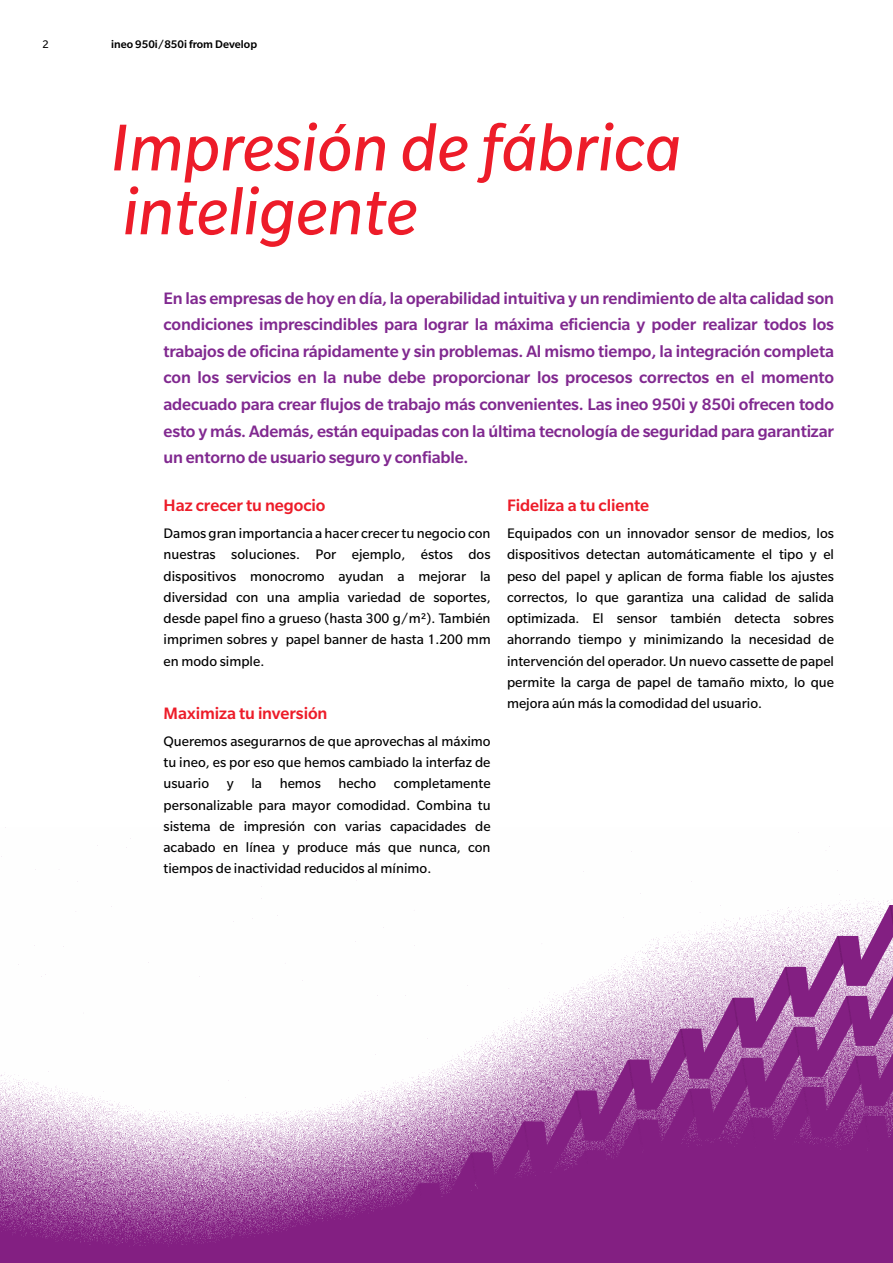
<style>
.page{position:relative;width:893px;height:1263px;background:#fff}
.page>*{position:absolute;margin:0;border:0;box-sizing:border-box;transform-origin:0 0}
.t1{font:italic 72px/63.9px "Slate Pro";color:#ed1c29}
.t2{font:500 18px/26.5px "Slate Pro";letter-spacing:-.01em;color:#812990;text-align:justify}
.t3{font:500 18px "Slate Pro";letter-spacing:-.005em;color:#ed1c29}
.t4{font:15px/21.3px "Slate Pro";color:#000;text-align:justify}
.t5{font:500 12px "Slate Pro";color:#000}
.t6{font:12px "Slate Pro";color:#000}
</style>
<div class="page">
<svg style="left:0;top:827px;width:893px;height:436px"></svg>
<p class="t6" style="left:43px;top:38px;width:8px">2</p>
<p class="t5" style="left:111px;top:38px;width:147px">ineo 950i/850i from Develop</p>
<h1 class="t1" style="left:111px;top:115px;width:571px">Impresión de fábrica inteligente</h1>
<p class="t2" style="left:164px;top:284px;width:672px">En las empresas de hoy en día, la operabilidad intuitiva y un rendimiento de alta calidad son condiciones imprescindibles para lograr la máxima eficiencia y poder realizar todos los trabajos de oficina rápidamente y sin problemas. Al mismo tiempo, la integración completa con los servicios en la nube debe proporcionar los procesos correctos en el momento adecuado para crear flujos de trabajo más convenientes. Las ineo 950i y 850i ofrecen todo esto y más. Además, están equipadas con la última tecnología de seguridad para garantizar un entorno de usuario seguro y confiable.</p>
<p class="t3" style="left:164px;top:496px;width:163px">Haz crecer tu negocio</p>
<p class="t4" style="left:164px;top:522px;width:329px">Damos gran importancia a hacer crecer tu negocio con nuestras soluciones. Por ejemplo, éstos dos dispositivos monocromo ayudan a mejorar la diversidad con una amplia variedad de soportes, desde papel fino a grueso (hasta 300 g/m2). También imprimen sobres y papel banner de hasta 1.200 mm en modo simple.</p>
<p class="t3" style="left:164px;top:703px;width:165px">Maximiza tu inversión</p>
<p class="t4" style="left:164px;top:730px;width:329px">Queremos asegurarnos de que aprovechas al máximo tu ineo, es por eso que hemos cambiado la interfaz de usuario y la hemos hecho completamente personalizable para mayor comodidad. Combina tu sistema de impresión con varias capacidades de acabado en línea y produce más que nunca, con tiempos de inactividad reducidos al mínimo.</p>
<p class="t3" style="left:507px;top:496px;width:144px">Fideliza a tu cliente</p>
<p class="t4" style="left:507px;top:522px;width:329px">Equipados con un innovador sensor de medios, los dispositivos detectan automáticamente el tipo y el peso del papel y aplican de forma fiable los ajustes correctos, lo que garantiza una calidad de salida optimizada. El sensor también detecta sobres ahorrando tiempo y minimizando la necesidad de intervención del operador. Un nuevo cassette de papel permite la carga de papel de tamaño mixto, lo que mejora aún más la comodidad del usuario.</p>
</div>
